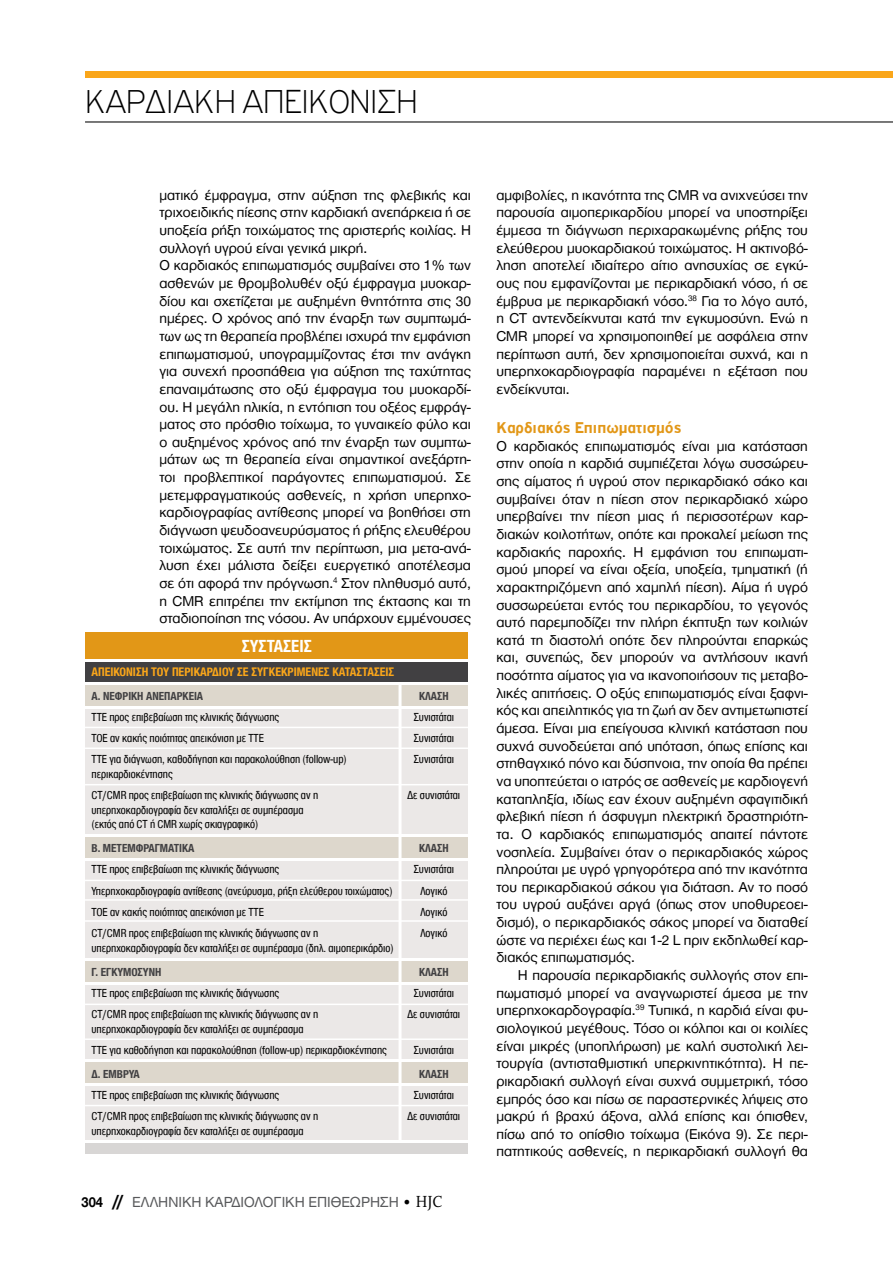
<style>
.page{position:relative;width:893px;height:1263px;background:#fff}
.page>*{position:absolute;margin:0;border:0;box-sizing:border-box;transform-origin:0 0}
.t1{font:100 35.25px "PF Highway Gothic";color:#000}
.t2{font:700 condensed 18px "Helvetica Neue Greek";color:#fff}
.t3{font:700 16.5px "PF Highway Gothic";color:#e29717}
.t4{font:15px "Helvetica Neue Greek";color:#58595b}
.t5{font:14.7px/17.7px "Helvetica Neue Greek";color:#000;text-align:justify}
.t6{font:700 condensed 12.75px "Helvetica Neue Greek";color:#faa61a}
.t7{font:condensed 12px/21.3px "Helvetica Neue Greek";color:#000}
.t8{font:700 condensed 12px "Helvetica Neue Greek";color:#414042}
.s1{font-weight:700;color:#000}
.s2{font-family:"Futura TGR";font-weight:700;font-size:16.5px;color:#000}
.s3{color:#000}
.s4{font-family:"PF Archive Pro";font-size:16.5px;color:#000}
</style>
<div class="page">
<div style="left:85px;top:709px;width:383px;height:124px;background:#ebe8e7"></div>
<div style="left:85px;top:861px;width:383px;height:96px;background:#ebe8e7"></div>
<div style="left:85px;top:985px;width:383px;height:74px;background:#ebe8e7"></div>
<div style="left:85px;top:1087px;width:383px;height:53px;background:#ebe8e7"></div>
<div style="left:85px;top:685px;width:383px;height:21px;background:#ddd7cc"></div>
<div style="left:85px;top:837px;width:383px;height:21px;background:#ddd7cc"></div>
<div style="left:85px;top:961px;width:383px;height:21px;background:#ddd7cc"></div>
<div style="left:85px;top:1062px;width:383px;height:21px;background:#ddd7cc"></div>
<div style="left:85px;top:662px;width:383px;height:19px;background:#414042"></div>
<div style="left:85px;top:1143px;width:383px;height:11px;background:#d8d6d5"></div>
<div style="left:85px;top:632px;width:383px;height:27px;background:#e29717"></div>
<hr style="left:85px;top:727px;width:384px;height:1px;background:#fff">
<hr style="left:85px;top:747px;width:384px;height:2px;background:#fff">
<hr style="left:85px;top:784px;width:384px;height:1px;background:#fff">
<hr style="left:85px;top:880px;width:384px;height:1px;background:#fff">
<hr style="left:85px;top:899px;width:384px;height:2px;background:#fff">
<hr style="left:85px;top:920px;width:384px;height:2px;background:#fff">
<hr style="left:85px;top:1003px;width:384px;height:2px;background:#fff">
<hr style="left:85px;top:1038px;width:384px;height:2px;background:#fff">
<hr style="left:85px;top:1105px;width:384px;height:1px;background:#fff">
<hr style="left:399px;top:683px;width:3px;height:459px;background:#fff">
<hr style="left:85px;top:121px;width:808px;height:1px;background:#000">
<div style="left:85px;top:72px;width:808px;height:6px;background:#faa61a"></div>
<h1 class="t1" style="left:85px;top:84px;width:98px">ΚΑΡΔΙΑΚΗ</h1>
<h1 class="t1" style="left:242px;top:84px;width:125px">ΑΠ ΕΙΚΟΝΙΣΗ</h1>
<p class="t5" style="left:159px;top:186px;width:313px;text-align:left">ματικό έμφραγμα, στην αύξηση της φλεβικής και τριχοειδικής πίεσης στην καρδιακή ανεπάρκεια ή σε υποξεία ρήξη τοιχώματος της αριστερής κοιλίας. Η συλλογή υγρού είναι γενικά μικρή.<br>Ο καρδιακός επιπωματισμός συμβαίνει στο 1% των ασθενών με θρομβολυθέν οξύ έμφραγμα μυοκαρ&shy;δίου και σχετίζεται με αυξημένη θνητότητα στις 30 ημέρες. Ο χρόνος από την έναρξη των συμπτωμά&shy;των ως τη θεραπεία προβλέπει ισχυρά την εμφάνιση επιπωματισμού, υπογραμμίζοντας έτσι την ανάγκη για συνεχή προσπάθεια για αύξηση της ταχύτητας επαναιμάτωσης στο οξύ έμφραγμα του μυοκαρδί&shy;ου. Η μεγάλη ηλικία, η εντόπιση του οξέος εμφράγ&shy;ματος στο πρόσθιο τοίχωμα, το γυναικείο φύλο και ο αυξημένος χρόνος από την έναρξη των συμπτω&shy;μάτων ως τη θεραπεία είναι σημαντικοί ανεξάρτη&shy;τοι προβλεπτικοί παράγοντες επιπωματισμού. Σε μετεμφραγματικούς ασθενείς, η χρήση υπερηχο&shy;καρδιογραφίας αντίθεσης μπορεί να βοηθήσει στη διάγνωση ψευδοανευρύσματος ή ρήξης ελευθέρου τοιχώματος. Σε αυτή την περίπτωση, μια μετα-ανά&shy;λυση έχει μάλιστα δείξει ευεργετικό αποτέλεσμα σε ότι αφορά την πρόγνωση.<sup>4</sup> Στον πληθυσμό αυτό, η CMR επιτρέπει την εκτίμηση της έκτασης και τη σταδιοποίηση της νόσου. Αν υπάρχουν εμμένουσες</p>
<p class="t5" style="left:496px;top:186px;width:313px">αμφιβολίες, η ικανότητα της CMR να ανιχνεύσει την παρουσία αιμοπερικαρδίου μπορεί να υποστηρίξει έμμεσα τη διάγνωση περιχαρακωμένης ρήξης του ελεύθερου μυοκαρδιακού τοιχώματος. Η ακτινοβό&shy;ληση αποτελεί ιδιαίτερο αίτιο ανησυχίας σε εγκύ&shy;ους που εμφανίζονται με περικαρδιακή νόσο, ή σε έμβρυα με περικαρδιακή νόσο.<sup>38</sup> Για το λόγο αυτό, η CT αντενδείκνυται κατά την εγκυμοσύνη. Ενώ η CMR μπορεί να χρησιμοποιηθεί με ασφάλεια στην περίπτωση αυτή, δεν χρησιμοποιείται συχνά, και η υπερηχοκαρδιογραφία παραμένει η εξέταση που ενδείκνυται.</p>
<p class="t3" style="left:496px;top:419px;width:187px">Καρδιακός Επιπωματισμός</p>
<p class="t5" style="left:496px;top:437px;width:313px">Ο καρδιακός επιπωματισμός είναι μια κατάσταση στην οποία η καρδιά συμπιέζεται λόγω συσσώρευ&shy;σης αίματος ή υγρού στον περικαρδιακό σάκο και συμβαίνει όταν η πίεση στον περικαρδιακό χώρο υπερβαίνει την πίεση μιας ή περισσοτέρων καρ&shy;διακών κοιλοτήτων, οπότε και προκαλεί μείωση της καρδιακής παροχής. Η εμφάνιση του επιπωματι&shy;σμού μπορεί να είναι οξεία, υποξεία, τμηματική (ή χαρακτηριζόμενη από χαμηλή πίεση). Αίμα ή υγρό συσσωρεύεται εντός του περικαρδίου, το γεγονός αυτό παρεμποδίζει την πλήρη έκπτυξη των κοιλιών κατά τη διαστολή οπότε δεν πληρούνται επαρκώς και, συνεπώς, δεν μπορούν να αντλήσουν ικανή ποσότητα αίματος για να ικανοποιήσουν τις μεταβο&shy;λικές απιτήσεις. Ο οξύς επιπωματισμός είναι ξαφνι&shy;κός και απειλητικός για τη ζωή αν δεν αντιμετωπιστεί άμεσα. Είναι μια επείγουσα κλινική κατάσταση που συχνά συνοδεύεται από υπόταση, όπως επίσης και στηθαγχικό πόνο και δύσπνοια, την οποία θα πρέπει να υποπτεύεται ο ιατρός σε ασθενείς με καρδιογενή καταπληξία, ιδίως εαν έχουν αυξημένη σφαγιτιδική φλεβική πίεση ή άσφυγμη ηλεκτρική δραστηριότη&shy;τα. Ο καρδιακός επιπωματισμός απαιτεί πάντοτε νοσηλεία. Συμβαίνει όταν ο περικαρδιακός χώρος πληρούται με υγρό γρηγορότερα από την ικανότητα του περικαρδιακού σάκου για διάταση. Αν το ποσό του υγρού αυξάνει αργά (όπως στον υποθυρεοει&shy;δισμό), ο περικαρδιακός σάκος μπορεί να διαταθεί ώστε να περιέχει έως και 1-2 L πριν εκδηλωθεί καρ&shy;διακός επιπωματισμός.</p>
<p class="t5" style="left:496px;top:966px;width:313px;text-indent:21px">Η παρουσία περικαρδιακής συλλογής στον επι&shy;πωματισμό μπορεί να αναγνωριστεί άμεσα με την υπερηχοκαρδογραφία.<sup>39</sup> Τυπικά, η καρδιά είναι φυ&shy;σιολογικού μεγέθους. Τόσο οι κόλποι και οι κοιλίες είναι μικρές (υποπλήρωση) με καλή συστολική λει&shy;τουργία (αντισταθμιστική υπερκινητικότητα). Η πε&shy;ρικαρδιακή συλλογή είναι συχνά συμμετρική, τόσο εμπρός όσο και πίσω σε παραστερνικές λήψεις στο μακρύ ή βραχύ άξονα, αλλά επίσης και όπισθεν, πίσω από το οπίσθιο τοίχωμα (Εικόνα 9). Σε περι&shy;πατητικούς ασθενείς, η περικαρδιακή συλλογή θα</p>
<p class="t2" style="left:242px;top:637px;width:10px">ΣΥΣΤΑΣ</p>
<p class="t2" style="left:291px;top:637px;width:15px">ΕΙΣ</p>
<p class="t6" style="left:91px;top:665px;width:304px">Απεικόνιση του περικαρδίου σε συγκεκριμένες καταστάσεις</p>
<p class="t8" style="left:91px;top:689px;width:113px">Α. Νεφρική ανεπάρκεια</p>
<p class="t7" style="left:91px;top:706px;width:257px">TTE προς επιβεβαίωση της κλινικής διάγνωσης<br>ΤΟΕ αν κακής ποιότητας απεικόνιση με ΤΤΕ<br>ΤΤΕ για διάγνωση, καθοδήγηση και παρακολούθηση (follow-up)</p>
<p class="t7" style="left:91px;top:763px;width:228px">περικαρδιοκέντησης<br>CT/CMR προς επιβεβαίωση της κλινικής διάγνωσης αν η</p>
<p class="t7" style="left:91px;top:802px;width:214px;line-height:14.4px">υπερηχοκαρδιογραφία δεν καταλήξει σε συμπέρασμα (εκτός από CT ή CMR χωρίς σκιαγραφικό)</p>
<p class="t8" style="left:91px;top:841px;width:104px">Β. Μετεμφραγματικά</p>
<p class="t7" style="left:91px;top:858px;width:303px">TTE προς επιβεβαίωση της κλινικής διάγνωσης<br>Υπερηχοκαρδιογραφία αντίθεσης (ανεύρυσμα, ρήξη ελεύθερου τοιχώματος)<br>ΤΟΕ αν κακής ποιότητας απεικόνιση με ΤΤΕ<br>CT/CMR προς επιβεβαίωση της κλινικής διάγνωσης αν η</p>
<p class="t7" style="left:91px;top:937px;width:304px">υπερηχοκαρδιογραφία δεν καταλήξει σε συμπέρασμα (δηλ. αιμοπερικάρδιο)</p>
<p class="t8" style="left:91px;top:965px;width:71px">Γ. Εγκυμοσύνη</p>
<p class="t7" style="left:91px;top:982px;width:228px">TTE προς επιβεβαίωση της κλινικής διάγνωσης<br>CT/CMR προς επιβεβαίωση της κλινικής διάγνωσης αν η</p>
<p class="t7" style="left:91px;top:1018px;width:297px">υπερηχοκαρδιογραφία δεν καταλήξει σε συμπέρασμα<br>ΤΤΕ για καθοδήγηση και παρακολούθηση (follow-up) περικαρδιοκέντησης</p>
<p class="t8" style="left:91px;top:1067px;width:50px">Δ. Έμβρυα</p>
<p class="t7" style="left:91px;top:1084px;width:228px">TTE προς επιβεβαίωση της κλινικής διάγνωσης<br>CT/CMR προς επιβεβαίωση της κλινικής διάγνωσης αν η</p>
<p class="t7" style="left:91px;top:1120px;width:214px">υπερηχοκαρδιογραφία δεν καταλήξει σε συμπέρασμα</p>
<p class="t8" style="left:419px;top:689px;width:31px">Κλάσ η</p>
<p class="t7" style="left:414px;top:706px;width:42px;text-align:justify">Συνιστάται Συνιστάται Συνιστάται</p>
<p class="t7" style="left:408px;top:784px;width:54px">Δε συνιστάται</p>
<p class="t8" style="left:419px;top:841px;width:31px">Κλάσ η</p>
<p class="t7" style="left:414px;top:858px;width:42px;text-align:center">Συνιστάται<br>Λογικό<br>Λογικό<br>Λογικό</p>
<p class="t8" style="left:419px;top:965px;width:31px">Κλάσ η</p>
<p class="t7" style="left:408px;top:982px;width:54px;text-align:center">Συνιστάται<br>Δε συνιστάται</p>
<p class="t7" style="left:414px;top:1039px;width:42px">Συνιστάται</p>
<p class="t8" style="left:419px;top:1067px;width:31px">Κλάσ η</p>
<p class="t7" style="left:408px;top:1084px;width:54px;text-align:center">Συνιστάται<br>Δε συνιστάται</p>
<p class="t4" style="left:82px;top:1194px;width:362px"><span class="s1">304</span> <span class="s2">//</span> EΛΛΗΝΙΚΗ ΚΑΡΔΙΟΛΟΓΙΚΗ ΕΠΙΘΕΩΡΗΣΗ <span class="s3">•</span> <span class="s4">HJC</span></p>
</div>
